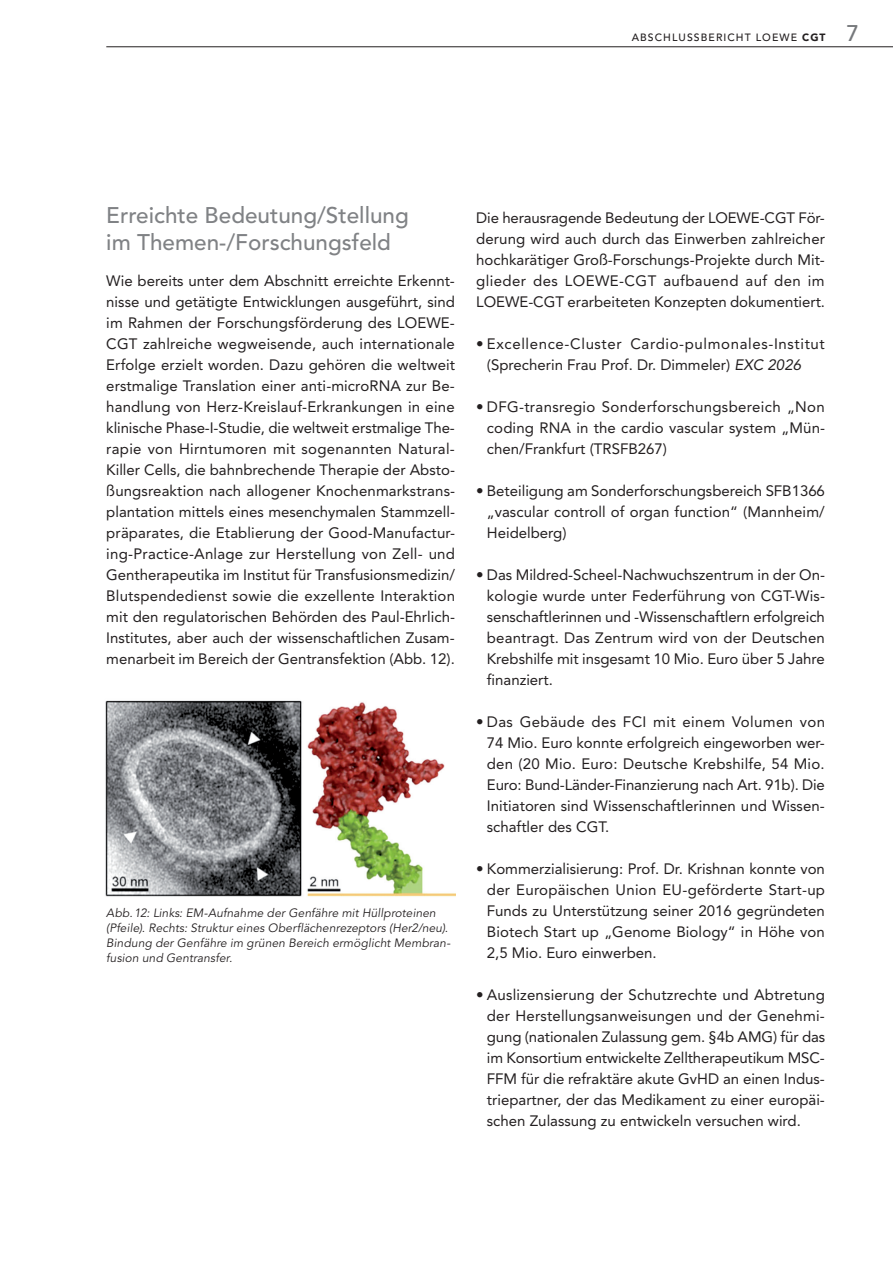
<style>
.page{position:relative;width:893px;height:1263px;background:#fff}
.page>*{position:absolute;margin:0;border:0;box-sizing:border-box;transform-origin:0 0}
.t1{font:500 22.5px/27px "Avenir LT Std";color:#808285}
.t2{font:15px/21px "Avenir LT Std";color:#231f20;text-align:justify}
.t3{font:15px/21px "Avenir LT Std";letter-spacing:.04em;color:#231f20}
.t4{font:italic 12px/15px "Avenir LT Std";letter-spacing:.015em;color:#231f20}
.t5{font:500 10.5px "Avenir LT Std";letter-spacing:.1em;color:#231f20}
.s1{font-weight:900}
.s2{font-size:22.5px;color:#76787b}
.s3{font-style:italic}
</style>
<div class="page">
<hr style="left:106px;top:47px;width:787px;height:1px;background:#231f20">
<img style="left:105px;top:700px;width:350px;height:197px">
<p class="t5" style="left:632px;top:32px;width:229px">ABSCHLUSSBERICHT LOEWE <span class="s1">CGT</span> <span class="s2">7</span></p>
<h1 class="t1" style="left:106px;top:203px;width:304px">Erreichte Bedeutung/Stellung im Themen-/Forschungsfeld</h1>
<p class="t2" style="left:106px;top:270px;width:350px">Wie bereits unter dem Abschnitt erreichte Erkennt&shy;nisse und getätigte Entwicklungen ausgeführt, sind im Rahmen der Forschungsförderung des LOEWE-CGT zahlreiche wegweisende, auch internationale Erfolge erzielt worden. Dazu gehören die weltweit erstmalige Translation einer anti-microRNA zur Be&shy;handlung von Herz-Kreislauf-Erkrankungen in eine klinische Phase-I-Studie, die weltweit erstmalige The&shy;rapie von Hirntumoren mit sogenannten Natural-Killer Cells, die bahnbrechende Therapie der Absto&shy;ßungsreaktion nach allogener Knochenmarkstrans&shy;plantation mittels eines mesenchymalen Stammzell&shy;präparates, die Etablierung der Good-Manufactur&shy;ing-Practice-Anlage zur Herstellung von Zell- und Gentherapeutika im Institut für Transfusionsmedizin/ Blutspendedienst sowie die exzellente Interaktion mit den regulatorischen Behörden des Paul-Ehrlich-Institutes, aber auch der wissenschaftlichen Zusam&shy;menarbeit im Bereich der Gentransfektion (Abb. 12).</p>
<p class="t4" style="left:106px;top:905px;width:346px">Abb.12: Links: EM-Aufnahme der Genfähre mit Hüllproteinen (Pfeile). Rechts: Struktur eines Oberflächenrezeptors (Her2/neu).<br>Bindung der Genfähre im grünen Bereich ermöglicht Membran&shy;fusion und Gentransfer.</p>
<p class="t2" style="left:476px;top:207px;width:350px">Die herausragende Bedeutung der LOEWE-CGT För&shy;derung wird auch durch das Einwerben zahlreicher hochkarätiger Groß-Forschungs-Projekte durch Mit&shy;glieder des LOEWE-CGT aufbauend auf den im LOEWE-CGT erarbeiteten Konzepten dokumentiert.</p>
<p class="t3" style="left:487px;top:333px;width:339px;text-indent:-11px">• Excellence-Cluster Cardio-pulmonales-Institut (Sprecherin Frau Prof. Dr. Dimmeler) <span class="s3">EXC 2026</span></p>
<p class="t2" style="left:487px;top:396px;width:340px;text-indent:-11px">• DFG-transregio Sonderforschungsbereich „Non coding RNA in the cardio vascular system „Mün&shy;chen/Frankfurt (TRSFB267)</p>
<p class="t2" style="left:487px;top:480px;width:340px;text-indent:-11px">• Beteiligung am Sonderforschungsbereich SFB1366 „vascular controll of organ function“ (Mannheim/ Heidelberg)</p>
<p class="t2" style="left:487px;top:564px;width:340px;text-indent:-11px">• Das Mildred-Scheel-Nachwuchszentrum in der On&shy;kologie wurde unter Federführung von CGT-Wis&shy;senschaftlerinnen und -Wissenschaftlern erfolgreich beantragt. Das Zentrum wird von der Deutschen Krebshilfe mit insgesamt 10 Mio. Euro über 5 Jahre finanziert.</p>
<p class="t2" style="left:487px;top:711px;width:340px;text-indent:-11px">• Das Gebäude des FCI mit einem Volumen von 74 Mio. Euro konnte erfolgreich eingeworben wer&shy;den (20 Mio. Euro: Deutsche Krebshilfe, 54 Mio.<br>Euro: Bund-Länder-Finanzierung nach Art. 91b). Die Initiatoren sind Wissenschaftlerinnen und Wissen&shy;schaftler des CGT.</p>
<p class="t2" style="left:487px;top:858px;width:340px;text-indent:-11px">• Kommerzialisierung: Prof. Dr. Krishnan konnte von der Europäischen Union EU-geförderte Start-up Funds zu Unterstützung seiner 2016 gegründeten Biotech Start up „Genome Biology“ in Höhe von 2,5 Mio. Euro einwerben.</p>
<p class="t2" style="left:487px;top:984px;width:340px;text-indent:-11px">• Auslizensierung der Schutzrechte und Abtretung der Herstellungsanweisungen und der Genehmi&shy;gung (nationalen Zulassung gem. §4b AMG) für das im Konsortium entwickelte Zelltherapeutikum MSC-FFM für die refraktäre akute GvHD an einen Indus&shy;triepartner, der das Medikament zu einer europäi&shy;schen Zulassung zu entwickeln versuchen wird.</p>
</div>
